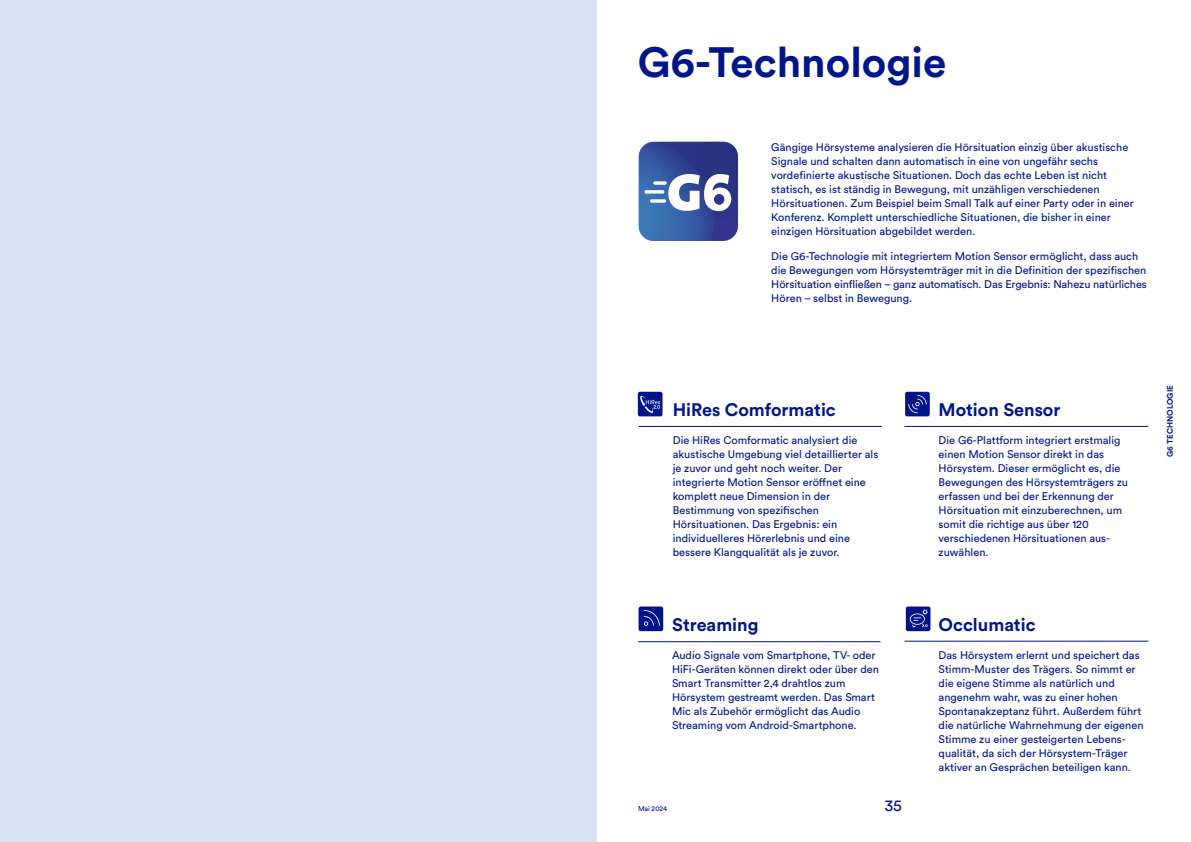
<style>
.page{position:relative;width:1191px;height:842px;background:#fff}
.page>*{position:absolute;margin:0;border:0;box-sizing:border-box;transform-origin:0 0}
.t1{font:700 42px "Circular Pro";color:#001689}
.t2{font:700 18px "Circular Pro";color:#001689}
.t3{font:16px "Circular Pro";color:#001689}
.t4{font:11px/14px "Circular Pro";color:#001689}
.t5{font:700 8px "Circular Pro";letter-spacing:.01em;color:#001689}
.t6{font:7px "Circular Pro";color:#001689}
</style>
<div class="page">
<div style="left:0;top:0;width:596px;height:842px;background:#d6e3f6"></div>
<hr style="left:904px;top:426px;width:244px;height:1px;background:#001689">
<hr style="left:904px;top:641px;width:244px;height:1px;background:#001689">
<hr style="left:638px;top:641px;width:242px;height:1px;background:#001689">
<hr style="left:639px;top:426px;width:243px;height:1px;background:#001689">
<svg style="left:639px;top:142px;width:99px;height:99px"></svg>
<div style="left:638px;top:392px;width:24px;height:24px;background:#001489;border-radius:2px"></div>
<svg style="left:640px;top:395px;width:20px;height:18px"></svg>
<div style="left:905px;top:392px;width:24px;height:24px;background:#001489;border-radius:2px"></div>
<svg style="left:908px;top:395px;width:18px;height:18px"></svg>
<div style="left:905px;top:606px;width:25px;height:25px;background:#001489;border-radius:2px"></div>
<svg style="left:910px;top:609px;width:17px;height:18px"></svg>
<div style="left:638px;top:606px;width:25px;height:25px;background:#001489;border-radius:2px"></div>
<svg style="left:644px;top:610px;width:16px;height:16px"></svg>
<h1 class="t1" style="left:637px;top:33px;width:310px">G6-Technologie</h1>
<p class="t4" style="left:771px;top:139px;width:364px">Gängige Hörsysteme analysieren die Hörsituation einzig über akustische Signale und schalten dann automatisch in eine von ungefähr sechs vordefinierte akustische Situationen. Doch das echte Leben ist nicht statisch, es ist ständig in Bewegung, mit unzähligen verschiedenen Hörsituationen. Zum Beispiel beim Small Talk auf einer Party oder in einer Konferenz. Komplett unterschiedliche Situationen, die bisher in einer einzigen Hörsituation abgebildet werden.</p>
<p class="t4" style="left:771px;top:249px;width:377px">Die G6-Technologie mit integriertem Motion Sensor ermöglicht, dass auch die Bewegungen vom Hörsystemträger mit in die Definition der spezifischen Hörsituation einfließen – ganz automatisch. Das Ergebnis: Nahezu natürliches Hören – selbst in Bewegung.</p>
<h2 class="t2" style="left:673px;top:397px;width:165px">HiRes Comformatic</h2>
<p class="t4" style="left:673px;top:433px;width:207px">Die HiRes Comformatic analysiert die akustische Umgebung viel detaillierter als je zuvor und geht noch weiter. Der integrierte Motion Sensor eröffnet eine komplett neue Dimension in der Bestimmung von spezifischen Hörsituationen. Das Ergebnis: ein individuelleres Hörerlebnis und eine bessere Klangqualität als je zuvor.</p>
<h2 class="t2" style="left:672px;top:612px;width:88px">Streaming</h2>
<p class="t4" style="left:672px;top:648px;width:208px">Audio Signale vom Smartphone, TV- oder HiFi-Geräten können direkt oder über den Smart Transmitter 2,4 drahtlos zum Hörsystem gestreamt werden. Das Smart Mic als Zubehör ermöglicht das Audio Streaming vom Android-Smartphone.</p>
<p class="t6" style="left:638px;top:803px;width:31px">Mai 2024</p>
<h3 class="t3" style="left:884px;top:794px;width:19px">35</h3>
<h2 class="t2" style="left:938px;top:397px;width:123px">Motion Sensor</h2>
<p class="t4" style="left:938px;top:433px;width:191px">Die G6-Plattform integriert erstmalig einen Motion Sensor direkt in das Hörsystem. Dieser ermöglicht es, die Bewegungen des Hörsystemträgers zu erfassen und bei der Erkennung der Hörsituation mit einzuberechnen, um somit die richtige aus über 120 verschiedenen Hörsituationen aus&shy;zuwählen.</p>
<p class="t5" style="left:1164px;top:457px;width:73px;rotate:-90deg">G6 TECHNOLOGIE</p>
<h2 class="t2" style="left:938px;top:612px;width:98px">Occlumatic</h2>
<p class="t4" style="left:938px;top:648px;width:206px">Das Hörsystem erlernt und speichert das Stimm-Muster des Trägers. So nimmt er die eigene Stimme als natürlich und angenehm wahr, was zu einer hohen Spontanakzeptanz führt. Außerdem führt die natürliche Wahrnehmung der eigenen Stimme zu einer gesteigerten Lebens&shy;qualität, da sich der Hörsystem-Träger aktiver an Gesprächen beteiligen kann.</p>
</div>
